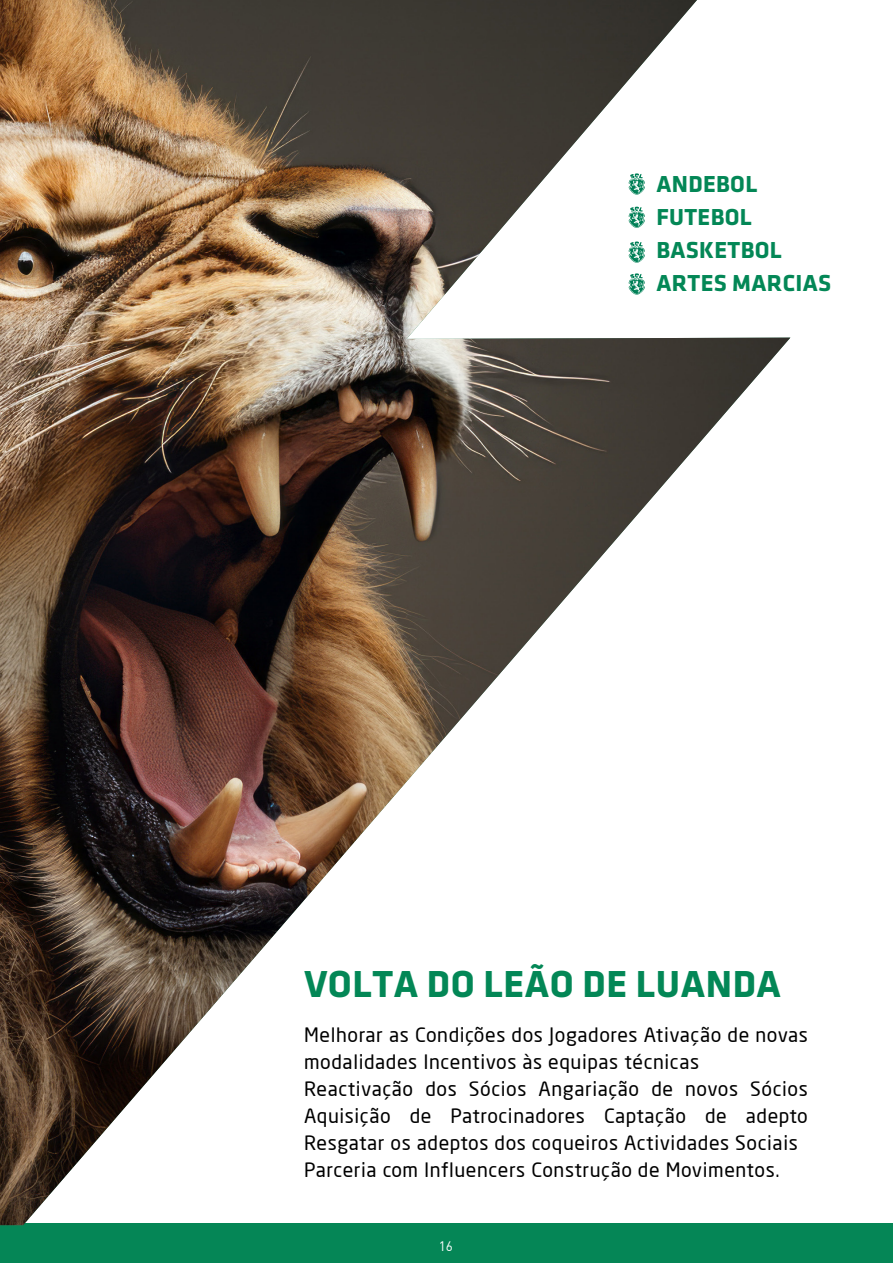
<style>
.page{position:relative;width:893px;height:1263px;background:#fff}
.page>*{position:absolute;margin:0;border:0;box-sizing:border-box;transform-origin:0 0}
.t1{font:700 39px "Klavika";letter-spacing:.015em;color:#038756}
.t2{font:700 24px/33px "Klavika";letter-spacing:.015em;color:#038756}
.t3{font:19.5px/27px "Neo Sans";letter-spacing:.03em;color:#000}
.t4{font:13.5px "DIN";color:#fff}
</style>
<div class="page">
<div style="left:0;top:1223px;width:893px;height:40px;background:#058656"></div>
<img style="left:0;top:0;width:790px;height:1225px">
<svg style="left:627px;top:173px;width:19px;height:22px"></svg>
<svg style="left:627px;top:207px;width:19px;height:21px"></svg>
<svg style="left:627px;top:242px;width:19px;height:21px"></svg>
<svg style="left:627px;top:273px;width:19px;height:22px"></svg>
<p class="t2" style="left:656px;top:167px;width:176px">ANDEBOL<br>FUTEBOL<br>BASKETBOL<br>ARTES MARCIAS</p>
<h1 class="t1" style="left:304px;top:963px;width:478px">VOLTA DO LEÃO DE LUANDA</h1>
<p class="t3" style="left:304px;top:1021px;width:505px">Melhorar as Condições dos Jogadores Ativação de novas modalidades Incentivos às equipas técnicas Reactivação dos Sócios Angariação de novos Sócios Aquisição de Patrocinadores Captação de adepto Resgatar os adeptos dos coqueiros Actividades Sociais Parceria com Influencers Construção de Movimentos.</p>
<p class="t4" style="left:439px;top:1237px;width:16px">16</p>
</div>
